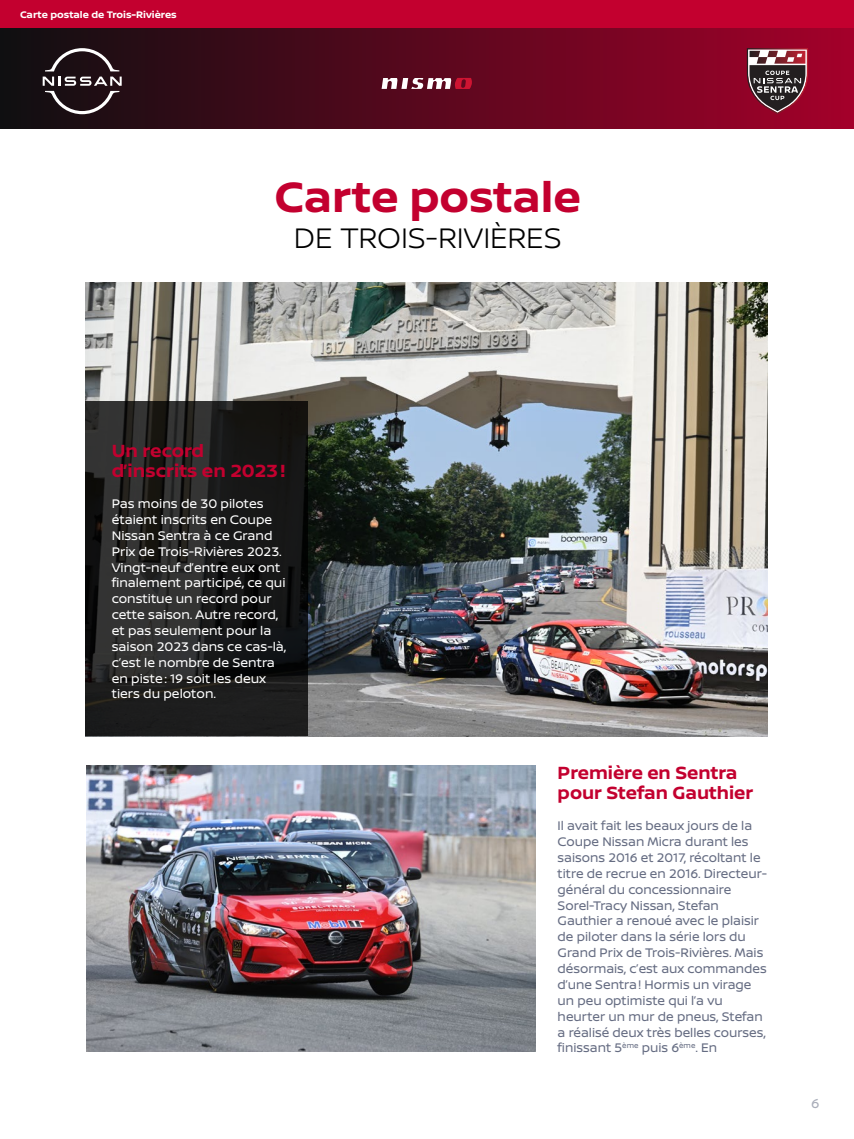
<style>
.page{position:relative;width:854px;height:1139px;background:#fff}
.page>*{position:absolute;margin:0;border:0;box-sizing:border-box;transform-origin:0 0}
.S-titre_rouge{font:700 45px "Nissan Brand";color:#c3002f}
.S-titre_rouge-2{font:300 30px "Nissan Brand";letter-spacing:-.005em;color:#000}
.S-titre_3{font:700 18.75px/20px "Nissan Brand";color:#c3002f}
.t1{font:13.88px "Nissan Brand";color:#a9adb9}
.Légende_photo{font:13.25px/15.9px "Nissan Brand";color:#656c82}
.Légende_photo-2{font:13.25px/15.9px "Nissan Brand";color:#fff}
.Ancre_de_texte__debu{font:700 10.12px "Nissan Brand";color:#fff}
</style>
<div class="page">
<div style="left:0;top:27px;width:853px;height:101px;background:linear-gradient(to right,#0f1011,#a4002a)"></div>
<div style="left:0;top:0;width:853px;height:27px;background:#c3002f"></div>
<img style="left:86px;top:283px;width:681px;height:453px">
<img style="left:86px;top:765px;width:449px;height:286px">
<svg style="left:86px;top:401px;width:222px;height:335px;background:#1f1f1e"></svg>
<svg style="left:45px;top:48px;width:74px;height:23px;background:#3f3237"></svg>
<svg style="left:43px;top:77px;width:79px;height:37px;background:#493d41"></svg>
<svg style="left:746px;top:48px;width:61px;height:66px;background:#784c56"></svg>
<svg style="left:381px;top:78px;width:91px;height:11px"></svg>
<p class="Ancre_de_texte__debu" style="left:20px;top:7px;width:158px">Carte postale de Trois-Rivières</p>
<p class="S-titre_rouge" style="left:274px;top:164px;width:308px">Carte postale</p>
<p class="S-titre_rouge-2" style="left:294px;top:216px;width:269px">DE TROIS-RIVIÈRES</p>
<p class="S-titre_3" style="left:112px;top:440px;width:175px">Un record d’inscrits en 2023!</p>
<p class="Légende_photo-2" style="left:112px;top:495px;width:176px">Pas moins de 30 pilotes étaient inscrits en Coupe<br>Nissan Sentra à ce Grand<br>Prix de Trois-Rivières 2023.<br>Vingt-neuf d’entre eux ont finalement participé, ce qui constitue un record pour cette saison. Autre record, et pas seulement pour la saison 2023 dans ce cas-là, c’est le nombre de Sentra en piste: 19 soit les deux tiers du peloton.</p>
<p class="S-titre_3" style="left:557px;top:762px;width:197px">Première en Sentra pour Stefan Gauthier</p>
<p class="Légende_photo" style="left:557px;top:817px;width:211px">Il avait fait les beaux jours de la<br>Coupe Nissan Micra durant les saisons 2016 et 2017, récoltant le titre de recrue en 2016. Directeur&shy;général du concessionnaire<br>Sorel-Tracy Nissan, Stefan<br>Gauthier a renoué avec le plaisir de piloter dans la série lors du<br>Grand Prix de Trois-Rivières. Mais désormais, c’est aux commandes d’une Sentra! Hormis un virage un peu optimiste qui l’a vu heurter un mur de pneus, Stefan a réalisé deux très belles courses, finissant 5<sup>ème</sup> puis 6<sup>ème</sup>. En</p>
<p class="t1" style="left:810px;top:1092px;width:10px">6</p>
</div>
